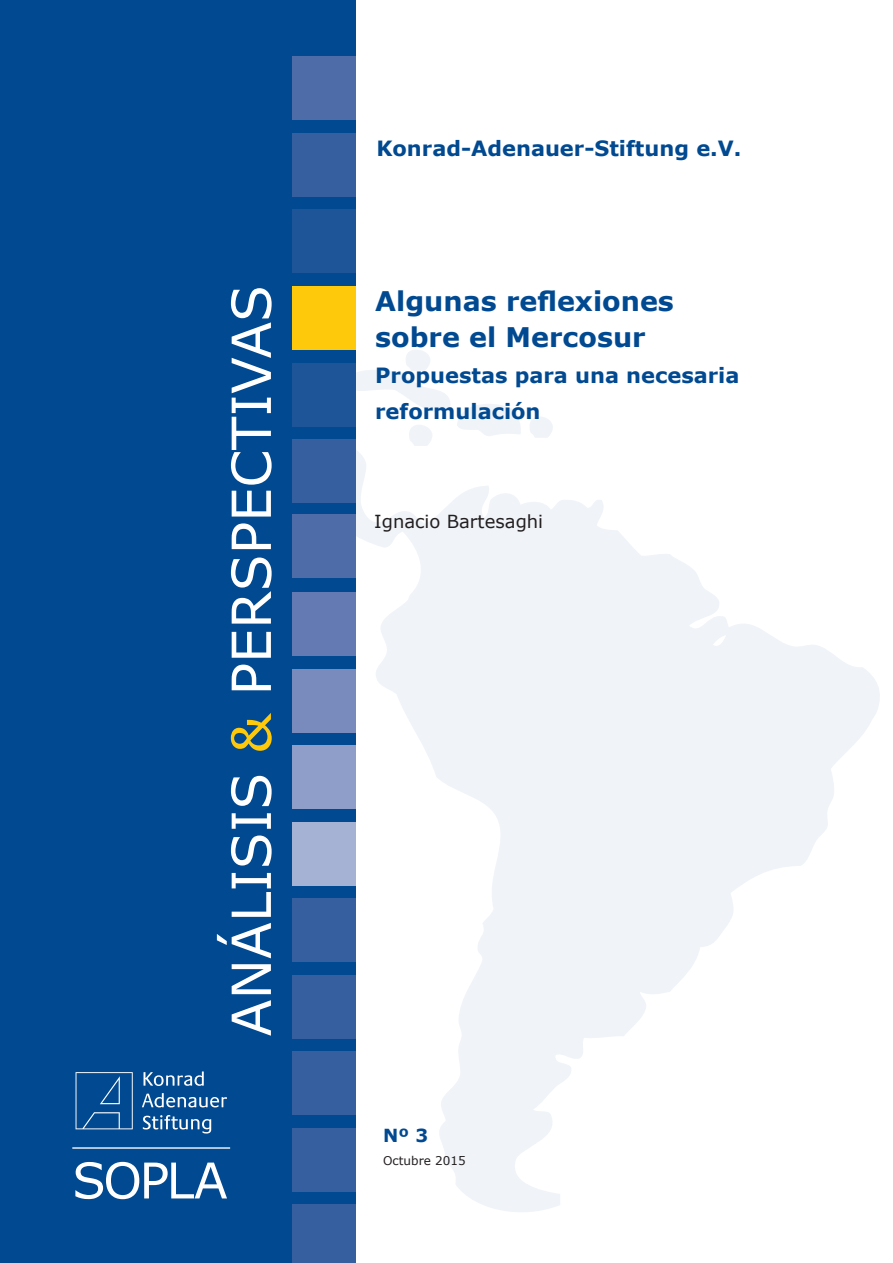
<style>
.page{position:relative;width:893px;height:1263px;background:#fff}
.page>*{position:absolute;margin:0;border:0;box-sizing:border-box;transform-origin:0 0}
.t1{font:54px "Verdana";color:#fff}
.t2{font:700 27px "Verdana";color:#014990}
.t3{font:700 21px/36px "Verdana";color:#014990}
.t4{font:18px "Verdana";color:#231f20}
.t5{font:700 18px "Verdana";color:#014990}
.t6{font:12px "Verdana";color:#231f20}
.s1{color:#fec80b}
</style>
<div class="page">
<svg style="left:356px;top:350px;width:74px;height:36px"></svg>
<svg style="left:356px;top:386px;width:524px;height:826px"></svg>
<svg style="left:713px;top:635px;width:13px;height:13px"></svg>
<div style="left:0;top:0;width:356px;height:1263px;background:#014990"></div>
<div style="left:292px;top:1205px;width:64px;height:58px;background:#365fa0"></div>
<div style="left:292px;top:1128px;width:64px;height:64px;background:#365fa0"></div>
<div style="left:292px;top:1051px;width:64px;height:64px;background:#365fa0"></div>
<div style="left:292px;top:975px;width:64px;height:64px;background:#365fa0"></div>
<div style="left:292px;top:898px;width:64px;height:64px;background:#365fa0"></div>
<div style="left:292px;top:822px;width:64px;height:64px;background:#a5b2d4"></div>
<div style="left:292px;top:745px;width:64px;height:64px;background:#8e9ec8"></div>
<div style="left:292px;top:669px;width:64px;height:64px;background:#788bbc"></div>
<div style="left:292px;top:592px;width:64px;height:64px;background:#637bb2"></div>
<div style="left:292px;top:514px;width:64px;height:64px;background:#4d6ca8"></div>
<div style="left:292px;top:439px;width:64px;height:64px;background:#365fa0"></div>
<div style="left:292px;top:363px;width:64px;height:63px;background:#1e5498"></div>
<div style="left:292px;top:286px;width:64px;height:64px;background:#fec80b"></div>
<div style="left:292px;top:210px;width:64px;height:63px;background:#1e5498"></div>
<div style="left:292px;top:133px;width:64px;height:64px;background:#365fa0"></div>
<div style="left:292px;top:56px;width:64px;height:64px;background:#4d6ca8"></div>
<svg style="left:76px;top:1072px;width:57px;height:57px"></svg>
<svg style="left:144px;top:1071px;width:60px;height:15px"></svg>
<svg style="left:142px;top:1093px;width:85px;height:14px"></svg>
<svg style="left:143px;top:1115px;width:68px;height:18px"></svg>
<svg style="left:75px;top:1162px;width:152px;height:37px"></svg>
<hr style="left:72px;top:1147px;width:158px;height:2px;background:#fff">
<p class="t3" style="left:376px;top:130px;width:367px">Konrad-Adenauer-Stiftung e.V.</p>
<p class="t1" style="left:214px;top:1036px;width:753px;rotate:-90deg">ANÁLISIS <span class="s1">&amp;</span> PERSPECTIVAS</p>
<p class="t2" style="left:375px;top:282px;width:300px">Algunas reflexiones</p>
<p class="t2" style="left:375px;top:318px;width:272px">sobre el Mercosur</p>
<p class="t3" style="left:375px;top:357px;width:366px">Propuestas para una necesaria reformulación</p>
<p class="t4" style="left:374px;top:509px;width:170px">Ignacio Bartesaghi</p>
<p class="t5" style="left:383px;top:1122px;width:46px">Nº 3</p>
<p class="t6" style="left:383px;top:1152px;width:84px">Octubre 2015</p>
</div>
